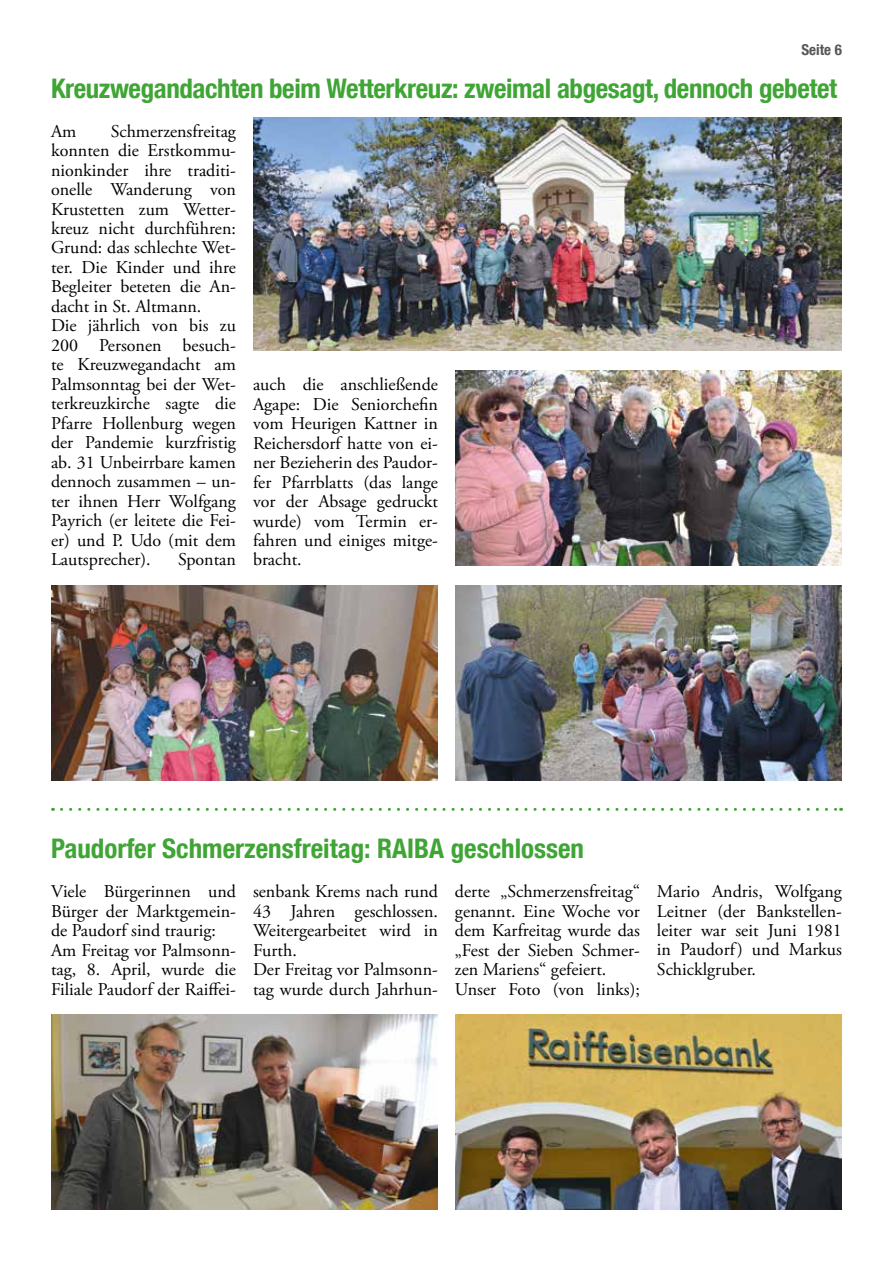
<style>
.page{position:relative;width:893px;height:1263px;background:#fff}
.page>*{position:absolute;margin:0;border:0;box-sizing:border-box;transform-origin:0 0}
.t1{font:700 condensed 27px "Helvetica Neue LT Com";letter-spacing:-.015em;color:#3fa535}
.t2{font:18px/19.5px "Adobe Garamond Pro";color:#000}
.t3{font:700 condensed 15px "Helvetica Neue LT Com";color:#575756}
</style>
<div class="page">
<img style="left:455px;top:585px;width:387px;height:195px">
<img style="left:253px;top:117px;width:589px;height:234px">
<img style="left:51px;top:585px;width:387px;height:195px">
<img style="left:455px;top:371px;width:387px;height:195px">
<img style="left:51px;top:1014px;width:387px;height:195px">
<img style="left:455px;top:1014px;width:387px;height:195px">
<svg style="left:61px;top:808px;width:781px;height:3px"></svg>
<p class="t3" style="left:801px;top:40px;width:42px">Seite 6</p>
<h1 class="t1" style="left:51px;top:72px;width:788px">Kreuzwegandachten beim Wetterkreuz: zweimal abgesagt, dennoch gebetet</h1>
<p class="t2" style="left:51px;top:122px;width:27px">Am</p>
<p class="t2" style="left:51px;top:122px;width:186px;text-indent:60px">Schmerzensfreitag konnten die Erstkommu&shy;nionkinder ihre traditi&shy;onelle Wanderung von<br>Krustetten zum Wetter&shy;kreuz nicht durchführen:<br>Grund: das schlechte Wet&shy;ter. Die Kinder und ihre<br>Begleiter beteten die An&shy;dacht in St. Altmann.<br>Die jährlich von bis zu<br>200 Personen besuch&shy;te Kreuzwegandacht am<br>Palmsonntag bei der Wet&shy;terkreuzkirche sagte die<br>Pfarre Hollenburg wegen der Pandemie kurzfristig ab. 31 Unbeirrbare kamen dennoch zusammen – un&shy;ter ihnen Herr Wolfgang<br>Payrich (er leitete die Fei&shy;er) und P. Udo (mit dem<br>Lautsprecher).</p>
<p class="t2" style="left:253px;top:375px;width:186px;text-align:justify">auch die anschließende Agape: Die Seniorchefin vom Heurigen Kattner in Reichersdorf hatte von ei&shy;ner Bezieherin des Paudor&shy;fer Pfarrblatts (das lange vor der Absage gedruckt wurde) vom Termin er&shy;fahren und einiges mitge&shy;bracht.</p>
<p class="t2" style="left:178px;top:551px;width:59px">Spontan</p>
<h1 class="t1" style="left:51px;top:832px;width:535px">Paudorfer Schmerzensfreitag: RAIBA geschlossen</h1>
<p class="t2" style="left:51px;top:882px;width:186px">Viele Bürgerinnen und<br>Bürger der Marktgemein&shy;de Paudorf sind traurig:<br>Am Freitag vor Palmsonn&shy;tag, 8. April, wurde die<br>Filiale Paudorf der Raiffei-</p>
<p class="t2" style="left:253px;top:882px;width:186px">senbank Krems nach rund<br>43 Jahren geschlossen.<br>Weitergearbeitet wird in<br>Furth.<br>Der Freitag vor Palmsonn&shy;tag wurde durch Jahrhun-</p>
<p class="t2" style="left:455px;top:882px;width:186px">derte „Schmerzensfreitag“ genannt. Eine Woche vor dem Karfreitag wurde das „Fest der Sieben Schmer&shy;zen Mariens“ gefeiert.<br>Unser Foto (von links);</p>
<p class="t2" style="left:657px;top:882px;width:186px;text-align:justify">Mario Andris, Wolfgang Leitner (der Bankstellen&shy;leiter war seit Juni 1981 in Paudorf) und Markus Schicklgruber.</p>
</div>
